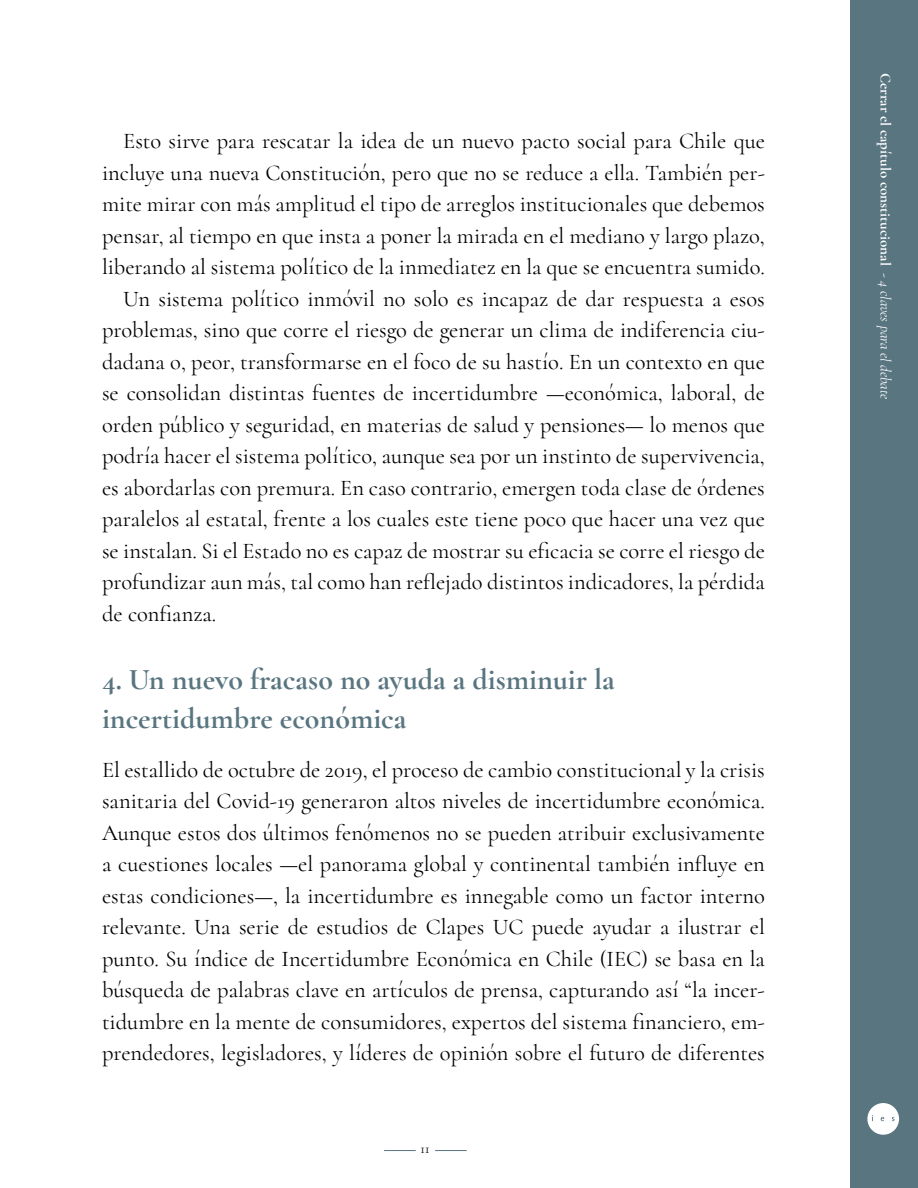
<style>
.page{position:relative;width:918px;height:1188px;background:#fff}
.page>*{position:absolute;margin:0;border:0;box-sizing:border-box;transform-origin:0 0}
.t1{font:700 30px/39px "Cormorant Garamond";color:#597580}
.t2{font:22.5px/31.5px "Cormorant";color:#000;text-align:justify}
.t3{font:700 15px "Cormorant";color:#fff}
.t4{font:13.5px "Cormorant Garamond";color:#000}
.s1{font-weight:400}
.s2{font-weight:400;font-style:italic}
</style>
<div class="page">
<div style="left:850px;top:0;width:68px;height:1188px;background:#597580"></div>
<div style="left:867px;top:1103px;width:32px;height:32px;background:#fff;border-radius:50%"></div>
<svg style="left:881px;top:1117px;width:3px;height:4px"></svg>
<hr style="left:384px;top:1150px;width:32px;height:1px;background:#597580">
<hr style="left:435px;top:1150px;width:32px;height:1px;background:#597580">
<p class="t2" style="left:123px;top:125px;width:643px">Esto sirve para rescatar la idea de un nuevo pacto social para Chile que</p>
<p class="t2" style="left:102px;top:157px;width:664px">incluye una nueva Constitución, pero que no se reduce a ella. También per-</p>
<p class="t2" style="left:102px;top:188px;width:664px">mite mirar con más amplitud el tipo de arreglos institucionales que debemos</p>
<p class="t2" style="left:102px;top:220px;width:664px">pensar, al tiempo en que insta a poner la mirada en el mediano y largo plazo,</p>
<p class="t2" style="left:102px;top:251px;width:664px">liberando al sistema político de la inmediatez en la que se encuentra sumido.</p>
<p class="t2" style="left:123px;top:283px;width:643px">Un sistema político inmóvil no solo es incapaz de dar respuesta a esos</p>
<p class="t2" style="left:102px;top:314px;width:664px">problemas, sino que corre el riesgo de generar un clima de indiferencia ciu-</p>
<p class="t2" style="left:102px;top:346px;width:664px">dadana o, peor, transformarse en el foco de su hastío. En un contexto en que</p>
<p class="t2" style="left:102px;top:377px;width:664px">se consolidan distintas fuentes de incertidumbre —económica, laboral, de</p>
<p class="t2" style="left:102px;top:409px;width:664px">orden público y seguridad, en materias de salud y pensiones— lo menos que</p>
<p class="t2" style="left:102px;top:440px;width:664px">podría hacer el sistema político, aunque sea por un instinto de supervivencia,</p>
<p class="t2" style="left:102px;top:472px;width:664px">es abordarlas con premura. En caso contrario, emergen toda clase de órdenes</p>
<p class="t2" style="left:102px;top:503px;width:664px">paralelos al estatal, frente a los cuales este tiene poco que hacer una vez que</p>
<p class="t2" style="left:102px;top:535px;width:664px">se instalan. Si el Estado no es capaz de mostrar su eficacia se corre el riesgo de</p>
<p class="t2" style="left:102px;top:566px;width:664px">profundizar aun más, tal como han reflejado distintos indicadores, la pérdida</p>
<p class="t2" style="left:102px;top:598px;width:116px">de confianza.</p>
<h1 class="t1" style="left:102px;top:660px;width:514px">4. Un nuevo fracaso no ayuda a disminuir la incertidumbre económica</h1>
<p class="t2" style="left:102px;top:754px;width:664px">El estallido de octubre de 2019, el proceso de cambio constitucional y la crisis sanitaria del Covid-19 generaron altos niveles de incertidumbre económica.<br>Aunque estos dos últimos fenómenos no se pueden atribuir exclusivamente a cuestiones locales —el panorama global y continental también influye en estas condiciones—, la incertidumbre es innegable como un factor interno relevante. Una serie de estudios de Clapes UC puede ayudar a ilustrar el punto. Su índice de Incertidumbre Económica en Chile (IEC) se basa en la búsqueda de palabras clave en artículos de prensa, capturando así “la incer&shy;tidumbre en la mente de consumidores, expertos del sistema financiero, em&shy;prendedores, legisladores, y líderes de opinión sobre el futuro de diferentes</p>
<p class="t4" style="left:421px;top:1141px;width:10px">11</p>
<p class="t3" style="left:895px;top:73px;width:328px;rotate:90deg">Cerrar el capítulo constitucional <span class="s1">-</span> <span class="s2">4 claves para el debate</span></p>
</div>
